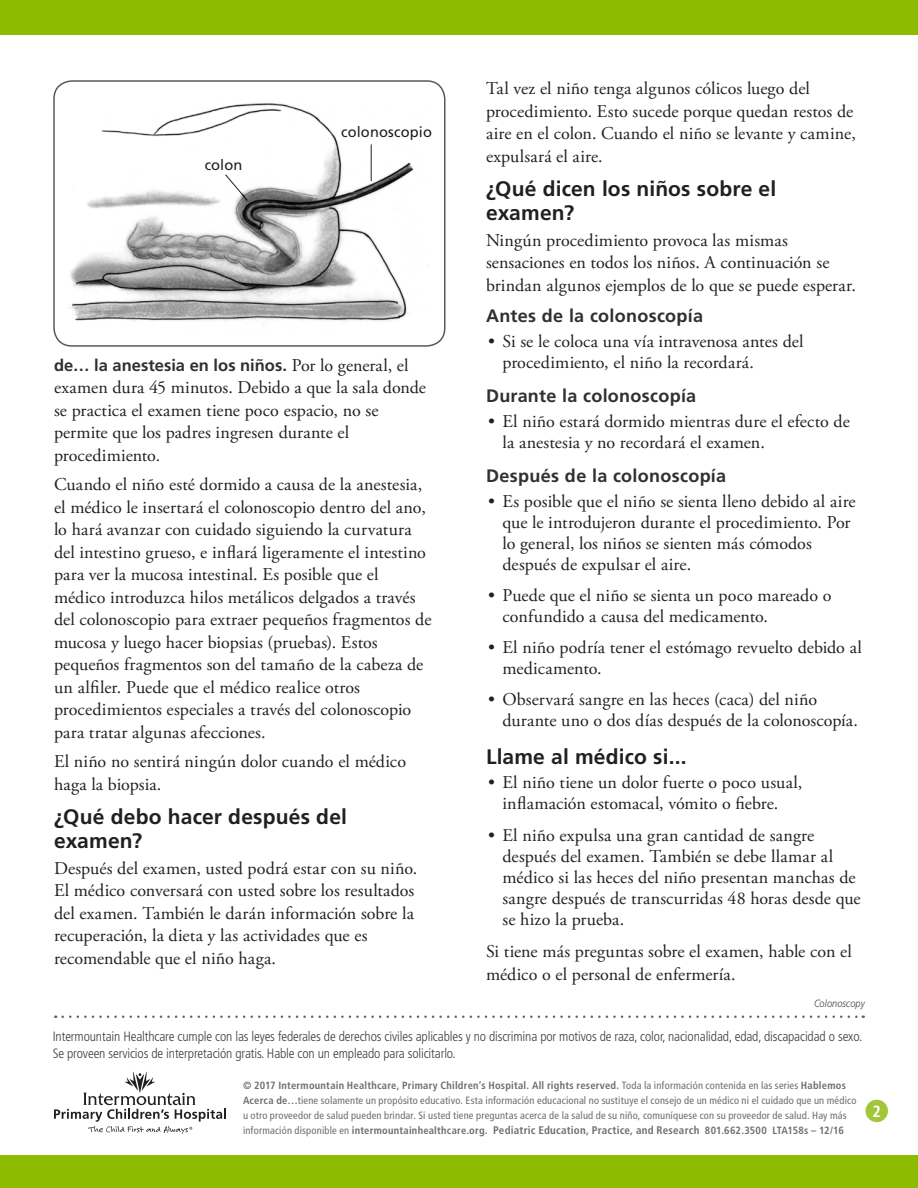
<style>
.page{position:relative;width:918px;height:1188px;background:#fff}
.page>*{position:absolute;margin:0;border:0;box-sizing:border-box;transform-origin:0 0}
.Level_1__h2{font:700 21px/24px "Frutiger LT Std";letter-spacing:.01em;color:#231f20}
.Main__p{font:18px/22.5px "Adobe Garamond Pro";letter-spacing:.005em;color:#231f20}
.Level_2__h3{font:700 18px "Frutiger LT Std";letter-spacing:.015em;color:#312f30}
.Main__p-2{font:700 16.5px "Frutiger LT Std";color:#312f30}
.Page_number{font:700 condensed 16.2px "Frutiger LT Std";color:#fff}
.Illustration_labels{font:14.7px "Frutiger LT Std";letter-spacing:.005em;color:#231f20}
.t1{font:300 condensed 13.5px/17.1px "Frutiger LT Std";letter-spacing:-.01em;color:#3e3e3f}
.t2{font:condensed 10.5px/15px "Frutiger LT Std";letter-spacing:.015em;color:#6c6d70}
.Table_Main{font:italic 300 10.5px "Frutiger LT Std";letter-spacing:.01em;color:#3e3e3f;scale:.88 1}
.s1{font-family:"Adobe Garamond Pro";font-weight:400;font-size:18px;color:#231f20}
.s2{font-weight:700}
.s3{font-weight:700;font-size:10.95px}
</style>
<div class="page">
<div style="left:0;top:0;width:918px;height:35px;background:#8dbb00"></div>
<div style="left:866px;top:1100px;width:22px;height:22px;background:#a2c53a;border-radius:50%"></div>
<div style="left:0;top:1156px;width:918px;height:32px;background:#8dbb00"></div>
<svg style="left:54px;top:1072px;width:172px;height:62px"></svg>
<svg style="left:63px;top:1016px;width:801px;height:2px"></svg>
<div style="left:53px;top:80px;width:393px;height:267px;border:2px solid #57585a;border-radius:18px"></div>
<img style="left:70px;top:103px;width:359px;height:219px">
<svg style="left:224px;top:174px;width:23px;height:26px"></svg>
<hr style="left:371px;top:144px;width:1px;height:37px;background:#231f20">
<p class="Illustration_labels" style="left:205px;top:156px;width:39px">colon</p>
<p class="Illustration_labels" style="left:341px;top:123px;width:92px">colonoscopio</p>
<p class="Main__p-2" style="left:54px;top:355px;width:356px">de… la anestesia en los niños. <span class="s1">Por lo general, el</span></p>
<p class="Main__p" style="left:54px;top:377px;width:374px">examen dura 45 minutos. Debido a que la sala donde se practica el examen tiene poco espacio, no se permite que los padres ingresen durante el procedimiento.</p>
<p class="Main__p" style="left:54px;top:474px;width:379px">Cuando el niño esté dormido a causa de la anestesia, el médico le insertará el colonoscopio dentro del ano, lo hará avanzar con cuidado siguiendo la curvatura del intestino grueso, e inflará ligeramente el intestino para ver la mucosa intestinal. Es posible que el médico introduzca hilos metálicos delgados a través del colonoscopio para extraer pequeños fragmentos de mucosa y luego hacer biopsias (pruebas). Estos pequeños fragmentos son del tamaño de la cabeza de un alfiler. Puede que el médico realice otros procedimientos especiales a través del colonoscopio para tratar algunas afecciones.</p>
<p class="Main__p" style="left:54px;top:751px;width:354px">El niño no sentirá ningún dolor cuando el médico haga la biopsia.</p>
<p class="Level_1__h2" style="left:54px;top:805px;width:295px">¿Qué debo hacer después del examen?</p>
<p class="Main__p" style="left:54px;top:858px;width:365px">Después del examen, usted podrá estar con su niño.<br>El médico conversará con usted sobre los resultados del examen. También le darán información sobre la recuperación, la dieta y las actividades que es recomendable que el niño haga.</p>
<p class="Main__p" style="left:486px;top:78px;width:371px">Tal vez el niño tenga algunos cólicos luego del procedimiento. Esto sucede porque quedan restos de aire en el colon. Cuando el niño se levante y camine, expulsará el aire.</p>
<p class="Level_1__h2" style="left:486px;top:177px;width:292px">¿Qué dicen los niños sobre el examen?</p>
<p class="Main__p" style="left:486px;top:230px;width:372px">Ningún procedimiento provoca las mismas sensaciones en todos los niños. A continuación se brindan algunos ejemplos de lo que se puede esperar.</p>
<p class="Level_2__h3" style="left:486px;top:305px;width:219px">Antes de la colonoscopía</p>
<p class="Main__p" style="left:502px;top:331px;width:303px;line-height:21px;text-indent:-14px">• Si se le coloca una vía intravenosa antes del procedimiento, el niño la recordará.</p>
<p class="Level_2__h3" style="left:486px;top:385px;width:212px">Durante la colonoscopía</p>
<p class="Main__p" style="left:502px;top:411px;width:349px;line-height:21px;text-indent:-14px">• El niño estará dormido mientras dure el efecto de la anestesia y no recordará el examen.</p>
<p class="Level_2__h3" style="left:486px;top:465px;width:242px">Después de la colonoscopía</p>
<p class="Main__p" style="left:502px;top:491px;width:355px;line-height:21px;text-indent:-14px">• Es posible que el niño se sienta lleno debido al aire que le introdujeron durante el procedimiento. Por lo general, los niños se sienten más cómodos después de expulsar el aire.</p>
<p class="Main__p" style="left:502px;top:585px;width:331px;line-height:21px;text-indent:-14px">• Puede que el niño se sienta un poco mareado o confundido a causa del medicamento.</p>
<p class="Main__p" style="left:502px;top:638px;width:361px;line-height:21px;text-indent:-14px">• El niño podría tener el estómago revuelto debido al medicamento.</p>
<p class="Main__p" style="left:502px;top:690px;width:357px;line-height:21px;text-indent:-14px">• Observará sangre en las heces (caca) del niño durante uno o dos días después de la colonoscopía.</p>
<p class="Level_1__h2" style="left:486px;top:745px;width:202px">Llame al médico si...</p>
<p class="Main__p" style="left:488px;top:773px;width:316px;line-height:21px;text-align:center">• El niño tiene un dolor fuerte o poco usual, inflamación estomacal, vómito o fiebre.</p>
<p class="Main__p" style="left:502px;top:825px;width:360px;line-height:21px;text-indent:-14px">• El niño expulsa una gran cantidad de sangre después del examen. También se debe llamar al médico si las heces del niño presentan manchas de sangre después de transcurridas 48 horas desde que se hizo la prueba.</p>
<p class="Main__p" style="left:486px;top:941px;width:367px">Si tiene más preguntas sobre el examen, hable con el médico o el personal de enfermería.</p>
<p class="Table_Main" style="left:814px;top:997px;width:59px">Colonoscopy</p>
<p class="t1" style="left:53px;top:1027px;width:811px">Intermountain Healthcare cumple con las leyes federales de derechos civiles aplicables y no discrimina por motivos de raza, color, nacionalidad, edad, discapacidad o sexo.<br>Se proveen servicios de interpretación gratis. Hable con un empleado para solicitarlo.</p>
<p class="t2" style="left:243px;top:1078px;width:615px"><span class="s2">© 2017 Intermountain Healthcare, Primary Children’s Hospital. All rights reserved.</span> Toda la información contenida en las series <span class="s2">Hablemos Acerca de…</span>tiene solamente un propósito educativo. Esta información educacional no sustituye el consejo de un médico ni el cuidado que un médico u otro proveedor de salud pueden brindar. Si usted tiene preguntas acerca de la salud de su niño, comuníquese con su proveedor de salud. Hay más información disponible en <span class="s2">intermountainhealthcare.org.</span> <span class="s3">Pediatric Education, Practice, and Research</span> <span class="s2">801.662.3500 LTA158s – 12/16</span></p>
<p class="Page_number" style="left:873px;top:1101px;width:10px">2</p>
</div>
